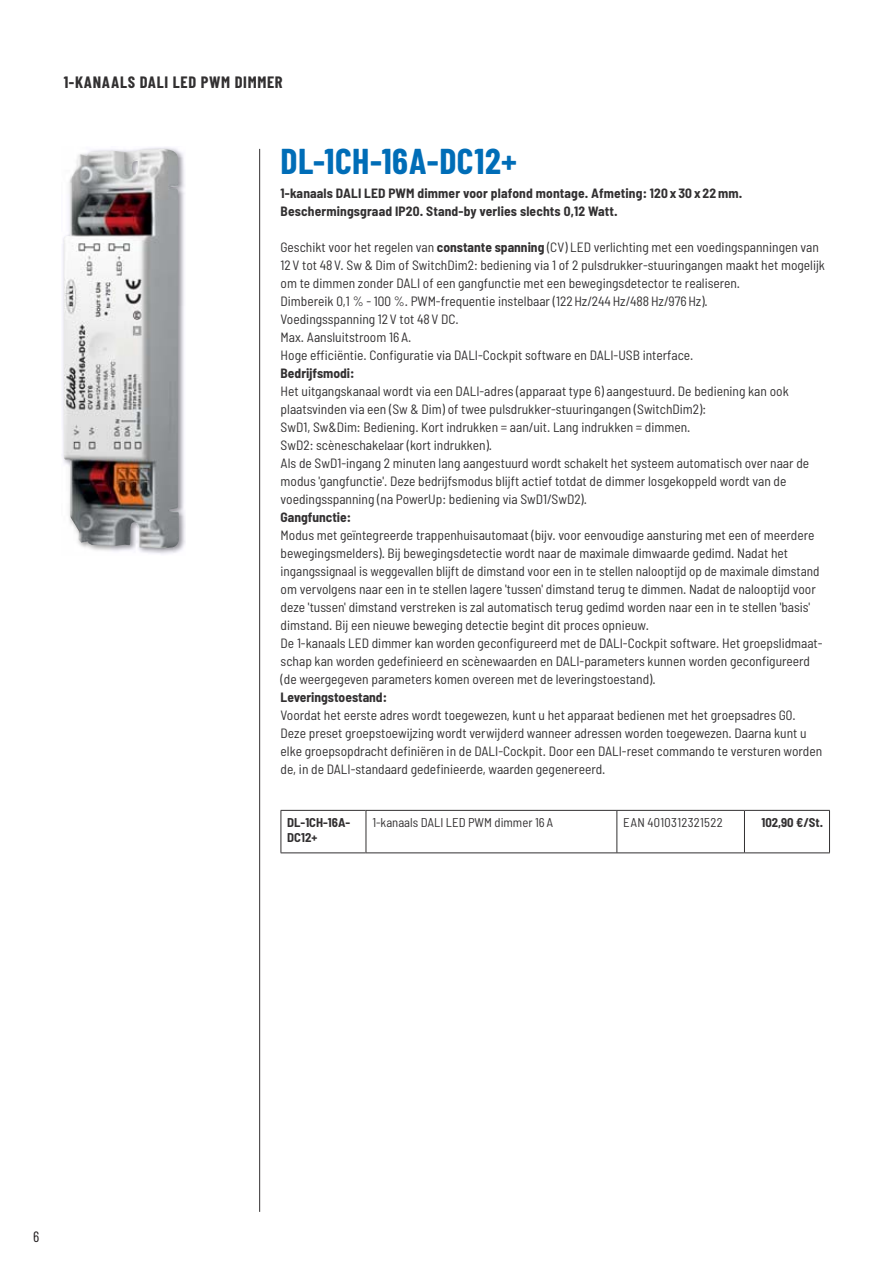
<style>
.page{position:relative;width:893px;height:1263px;background:#fff}
.page>*{position:absolute;margin:0;border:0;box-sizing:border-box;transform-origin:0 0}
.t1{font:700 36px "Barlow Condensed";letter-spacing:.015em;color:#006db7}
.t2{font:700 16.5px "Barlow Condensed";letter-spacing:.04em;color:#323031}
.t3{font:15px "Barlow Condensed";color:#231f20}
.t4{font:semi-condensed 13.5px/18px "Barlow";color:#323031}
.t5{font:700 semi-condensed 13.5px/18px "Barlow";letter-spacing:.01em;color:#323031}
.t6{font:semi-condensed 12.75px "Barlow";color:#323031}
.t7{font:700 semi-condensed 12.75px/15px "Barlow";color:#323031}
.t8{font:semi-condensed 12.75px "Barlow";letter-spacing:.025em;color:#323031}
.s1{font-weight:700}
</style>
<div class="page">
<hr style="left:259px;top:149px;width:1px;height:1063px;background:#323031">
<img style="left:62px;top:147px;width:123px;height:407px">
<img style="left:64px;top:149px;width:115px;height:399px">
<hr style="left:281px;top:810px;width:85px;height:1px;background:#323031">
<hr style="left:281px;top:811px;width:1px;height:42px;background:#323031">
<hr style="left:281px;top:853px;width:85px;height:1px;background:#323031">
<hr style="left:616px;top:811px;width:1px;height:42px;background:#323031">
<hr style="left:744px;top:810px;width:86px;height:1px;background:#323031">
<hr style="left:829px;top:811px;width:1px;height:42px;background:#323031">
<hr style="left:744px;top:853px;width:86px;height:1px;background:#323031">
<hr style="left:366px;top:810px;width:251px;height:1px;background:#323031">
<hr style="left:366px;top:811px;width:1px;height:42px;background:#323031">
<hr style="left:617px;top:810px;width:127px;height:1px;background:#323031">
<hr style="left:744px;top:811px;width:1px;height:42px;background:#323031">
<hr style="left:366px;top:853px;width:378px;height:1px;background:#323031">
<p class="t2" style="left:64px;top:77px;width:220px">1-KANAALS DALI LED PWM DIMMER</p>
<h1 class="t1" style="left:281px;top:149px;width:238px">DL-1CH-16A-DC12+</h1>
<p class="t5" style="left:281px;top:186px;width:463px">1-kanaals DALI LED PWM dimmer voor plafond montage. Afmeting: 120 x 30 x 22 mm.<br>Beschermingsgraad IP20. Stand-by verlies slechts 0,12 Watt.</p>
<p class="t4" style="left:281px;top:240px;width:546px">Geschikt voor het regelen van <span class="s1">constante spanning</span> (CV) LED verlichting met een voedingspanningen van 12 V tot 48 V. Sw &amp; Dim of SwitchDim2: bediening via 1 of 2 pulsdrukker-stuuringangen maakt het mogelijk om te dimmen zonder DALI of een gangfunctie met een bewegingsdetector te realiseren.<br>Dimbereik 0,1 % - 100 %. PWM-frequentie instelbaar (122 Hz/244 Hz/488 Hz/976 Hz).<br>Voedingsspanning 12 V tot 48 V DC.<br>Max. Aansluitstroom 16 A.<br>Hoge efficiëntie. Configuratie via DALI-Cockpit software en DALI-USB interface.</p>
<p class="t5" style="left:281px;top:366px;width:75px">Bedrijfsmodi:</p>
<p class="t4" style="left:281px;top:384px;width:530px">Het uitgangskanaal wordt via een DALI-adres (apparaat type 6) aangestuurd. De bediening kan ook plaatsvinden via een (Sw &amp; Dim) of twee pulsdrukker-stuuringangen (SwitchDim2):<br>SwD1, Sw&amp;Dim: Bediening. Kort indrukken = aan/uit. Lang indrukken = dimmen.<br>SwD2: scèneschakelaar (kort indrukken).<br>Als de SwD1-ingang 2 minuten lang aangestuurd wordt schakelt het systeem automatisch over naar de modus 'gangfunctie'. Deze bedrijfsmodus blijft actief totdat de dimmer losgekoppeld wordt van de voedingsspanning (na PowerUp: bediening via SwD1/SwD2).</p>
<p class="t5" style="left:281px;top:510px;width:72px">Gangfunctie:</p>
<p class="t4" style="left:281px;top:528px;width:543px">Modus met geïntegreerde trappenhuisautomaat (bijv. voor eenvoudige aansturing met een of meerdere bewegingsmelders). Bij bewegingsdetectie wordt naar de maximale dimwaarde gedimd. Nadat het ingangssignaal is weggevallen blijft de dimstand voor een in te stellen nalooptijd op de maximale dimstand om vervolgens naar een in te stellen lagere 'tussen' dimstand terug te dimmen. Nadat de nalooptijd voor deze 'tussen' dimstand verstreken is zal automatisch terug gedimd worden naar een in te stellen 'basis' dimstand. Bij een nieuwe beweging detectie begint dit proces opnieuw.<br>De 1-kanaals LED dimmer kan worden geconfigureerd met de DALI-Cockpit software. Het groepslidmaat&shy;schap kan worden gedefinieerd en scènewaarden en DALI-parameters kunnen worden geconfigureerd (de weergegeven parameters komen overeen met de leveringstoestand).</p>
<p class="t5" style="left:281px;top:690px;width:108px">Leveringstoestand:</p>
<p class="t4" style="left:281px;top:708px;width:543px">Voordat het eerste adres wordt toegewezen, kunt u het apparaat bedienen met het groepsadres G0.<br>Deze preset groepstoewijzing wordt verwijderd wanneer adressen worden toegewezen. Daarna kunt u elke groepsopdracht definiëren in de DALI-Cockpit. Door een DALI-reset commando te versturen worden de, in de DALI-standaard gedefinieerde, waarden gegenereerd.</p>
<p class="t7" style="left:287px;top:817px;width:64px">DL-1CH-16A-<br>DC12+</p>
<p class="t6" style="left:372px;top:818px;width:182px">1-kanaals DALI LED PWM dimmer 16 A</p>
<p class="t8" style="left:623px;top:818px;width:101px">EAN 4010312321522</p>
<p class="t7" style="left:761px;top:817px;width:63px">102,90 €/St.</p>
<p class="t3" style="left:33px;top:1231px;width:8px">6</p>
</div>
